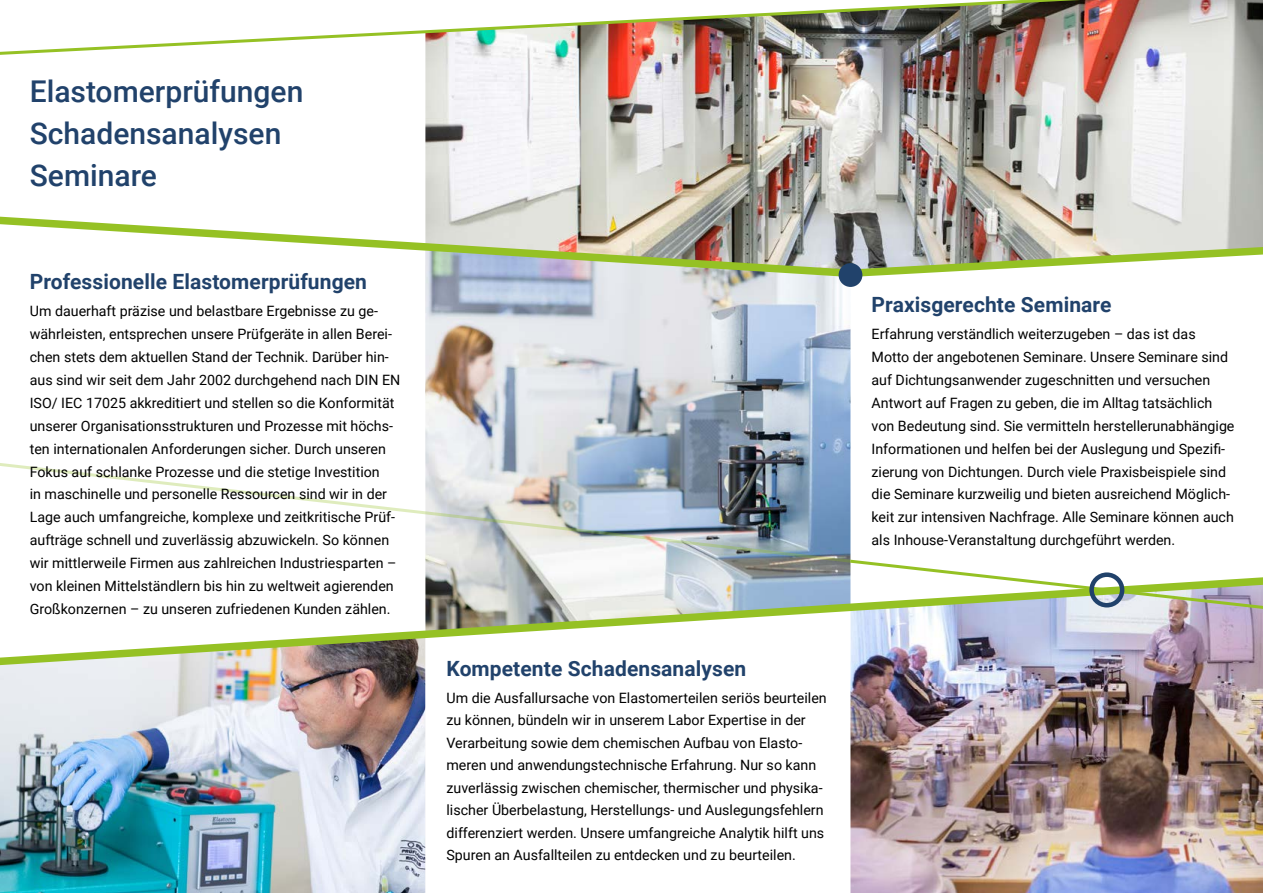
<style>
.page{position:relative;width:1263px;height:893px;background:#fff}
.page>*{position:absolute;margin:0;border:0;box-sizing:border-box;transform-origin:0 0}
.t1{font:500 30px/42px "Roboto";color:#21426b}
.t2{font:700 21px "Roboto";letter-spacing:.005em;color:#21426b}
.t3{font:14.25px/23px "Roboto";color:#000}
</style>
<div class="page">
<img style="left:425px;top:281px;width:425px;height:288px">
<img style="left:425px;top:60px;width:838px;height:147px">
<img style="left:0;top:673px;width:425px;height:220px">
<img style="left:850px;top:673px;width:413px;height:220px">
<img style="left:0;top:0;width:1263px;height:60px">
<img style="left:0;top:207px;width:1263px;height:74px">
<img style="left:0;top:569px;width:1263px;height:104px">
<div style="left:839px;top:263px;width:23px;height:24px;background:#21426b;border-radius:50%"></div>
<svg style="left:847px;top:560px;width:416px;height:65px"></svg>
<div style="left:1089px;top:572px;width:35px;height:35px;border:4px solid #21426b;border-radius:50%"></div>
<img style="left:0;top:460px;width:854px;height:104px">
<h1 class="t1" style="left:30px;top:69px;width:275px">Elastomerprüfungen<br>Schadensanalysen<br>Seminare</h1>
<h2 class="t2" style="left:30px;top:267px;width:339px">Professionelle Elastomerprüfungen</h2>
<p class="t3" style="left:30px;top:299px;width:372px">Um dauerhaft präzise und belastbare Ergebnisse zu ge&shy;währleisten, entsprechen unsere Prüfgeräte in allen Berei&shy;chen stets dem aktuellen Stand der Technik. Darüber hin&shy;aus sind wir seit dem Jahr 2002 durchgehend nach DIN EN ISO/ IEC 17025 akkreditiert und stellen so die Konformität unserer Organisationsstrukturen und Prozesse mit höchs&shy;ten internationalen Anforderungen sicher. Durch unseren Fokus auf schlanke Prozesse und die stetige Investition<br>in maschinelle und personelle Ressourcen sind wir in der Lage auch umfangreiche, komplexe und zeitkritische Prüf&shy;aufträge schnell und zuverlässig abzuwickeln. So können wir mittlerweile Firmen aus zahlreichen Industriesparten – von kleinen Mittelständlern bis hin zu weltweit agierenden Großkonzernen – zu unseren zufriedenen Kunden zählen.</p>
<h2 class="t2" style="left:871px;top:290px;width:241px">Praxisgerechte Seminare</h2>
<p class="t3" style="left:871px;top:322px;width:364px">Erfahrung verständlich weiterzugeben – das ist das Motto der angebotenen Seminare. Unsere Seminare sind auf Dichtungsanwender zugeschnitten und versuchen Antwort auf Fragen zu geben, die im Alltag tatsächlich von Bedeutung sind. Sie vermitteln herstellerunabhängige Informationen und helfen bei der Auslegung und Spezifi&shy;zierung von Dichtungen. Durch viele Praxisbeispiele sind die Seminare kurzweilig und bieten ausreichend Möglich&shy;keit zur intensiven Nachfrage. Alle Seminare können auch als Inhouse-Veranstaltung durchgeführt werden.</p>
<h2 class="t2" style="left:446px;top:653px;width:301px">Kompetente Schadensanalysen</h2>
<p class="t3" style="left:446px;top:686px;width:382px;line-height:22.5px">Um die Ausfallursache von Elastomerteilen seriös beurteilen zu können, bündeln wir in unserem Labor Expertise in der Verarbeitung sowie dem chemischen Aufbau von Elasto&shy;meren und anwendungstechnische Erfahrung. Nur so kann zuverlässig zwischen chemischer, thermischer und physika&shy;lischer Überbelastung, Herstellungs- und Auslegungsfehlern differenziert werden. Unsere umfangreiche Analytik hilft uns Spuren an Ausfallteilen zu entdecken und zu beurteilen.</p>
</div>
